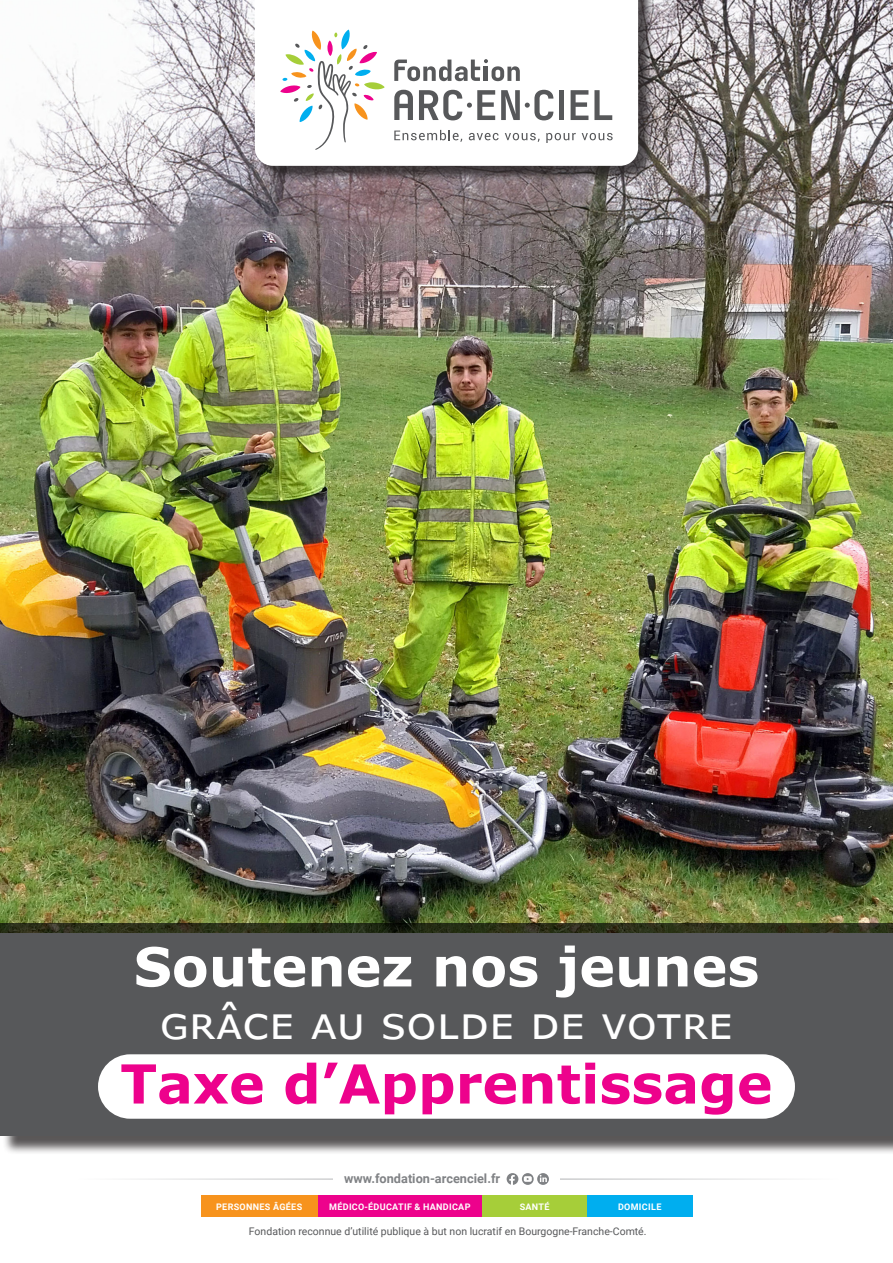
<style>
.page{position:relative;width:893px;height:1263px;background:#fff}
.page>*{position:absolute;margin:0;border:0;box-sizing:border-box;transform-origin:0 0}
.t1{font:700 53.85px "Verdana";color:#ed028c}
.t2{font:700 53.85px "Verdana";color:#fff}
.t3{font:45px "Verdana";letter-spacing:.075em;color:#fff}
.t4{font:700 12.75px "Roboto";color:#808285}
.t5{font:10.5px "Roboto";color:#57585a}
.t6{font:700 9px "Roboto";letter-spacing:.035em;color:#fff}
</style>
<div class="page">
<img style="left:0;top:0;width:893px;height:923px">
<div style="left:2px;top:926px;width:891px;height:229px;background:#231f20;opacity:.75"></div>
<div style="left:0;top:923px;width:893px;height:213px;background:#57585a"></div>
<div style="left:257px;top:0;width:397px;height:182px;background:#231f20;opacity:.75"></div>
<svg style="left:255px;top:0;width:383px;height:166px"></svg>
<svg style="left:394px;top:130px;width:68px;height:12px"></svg>
<svg style="left:469px;top:133px;width:30px;height:7px"></svg>
<svg style="left:505px;top:133px;width:34px;height:9px"></svg>
<svg style="left:546px;top:133px;width:30px;height:10px"></svg>
<svg style="left:582px;top:133px;width:31px;height:7px"></svg>
<svg style="left:594px;top:90px;width:18px;height:30px"></svg>
<svg style="left:394px;top:90px;width:19px;height:30px"></svg>
<svg style="left:419px;top:90px;width:76px;height:30px"></svg>
<svg style="left:394px;top:59px;width:126px;height:22px"></svg>
<svg style="left:280px;top:30px;width:105px;height:120px"></svg>
<svg style="left:501px;top:90px;width:52px;height:30px"></svg>
<svg style="left:571px;top:90px;width:17px;height:30px"></svg>
<div style="left:559px;top:90px;width:5px;height:30px;background:#57585a"></div>
<div style="left:98px;top:1054px;width:697px;height:65px;background:#fff;border-radius:32px"></div>
<div style="left:318px;top:1195px;width:164px;height:22px;background:#ed028c"></div>
<div style="left:201px;top:1195px;width:117px;height:22px;background:#f7931d"></div>
<div style="left:482px;top:1195px;width:105px;height:22px;background:#a6ce39"></div>
<div style="left:587px;top:1195px;width:105px;height:22px;background:#00aeef"></div>
<hr style="left:54px;top:1179px;width:785px;height:1px;background:#939598">
<div style="left:333px;top:1167px;width:227px;height:22px;background:#fff"></div>
<svg style="left:507px;top:1173px;width:42px;height:12px"></svg>
<p class="t2" style="left:134px;top:929px;width:627px">Soutenez nos jeunes</p>
<p class="t3" style="left:160px;top:992px;width:575px">grâce au solde de votre</p>
<p class="t1" style="left:120px;top:1046px;width:654px">Taxe d’Apprentissage</p>
<p class="t4" style="left:344px;top:1169px;width:158px">www.fondation-arcenciel.fr</p>
<p class="t6" style="left:216px;top:1200px;width:88px">PERSONNES ÂGÉES</p>
<p class="t6" style="left:329px;top:1200px;width:143px">MÉDICO-ÉDUCATIF &amp; HANDICAP</p>
<p class="t6" style="left:520px;top:1200px;width:31px">SANTÉ</p>
<p class="t6" style="left:618px;top:1200px;width:45px">DOMICILE</p>
<p class="t5" style="left:249px;top:1223px;width:399px">Fondation reconnue d’utilité publique à but non lucratif en Bourgogne-Franche-Comté.</p>
</div>
